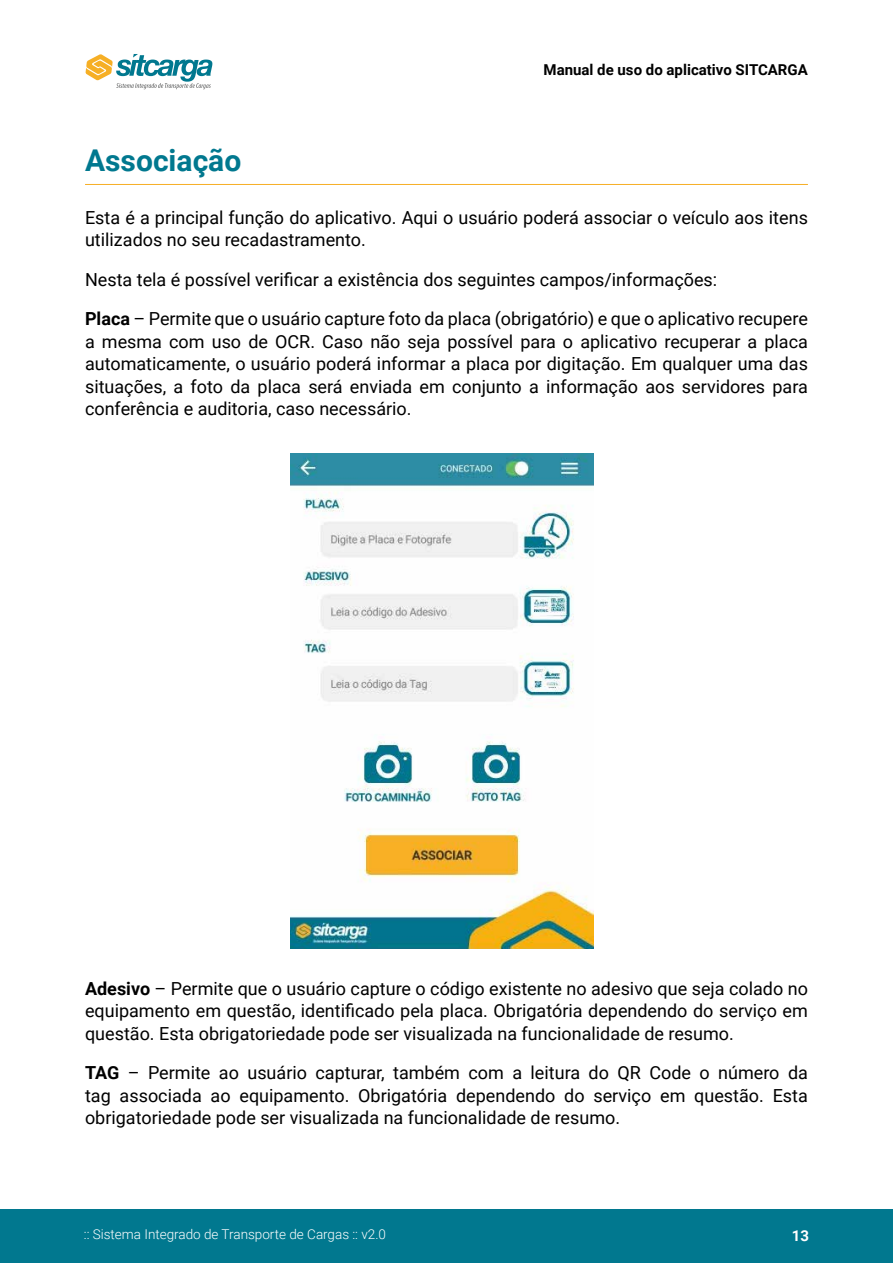
<style>
.page{position:relative;width:893px;height:1263px;background:#fff}
.page>*{position:absolute;margin:0;border:0;box-sizing:border-box;transform-origin:0 0}
.t1{font:700 30px "Roboto";color:#01788f}
.t2{font:18px/22.5px "Roboto";color:#000;text-align:justify}
.t3{font:700 15px "Roboto";color:#000}
.t4{font:700 15px "Roboto";color:#fff}
.t5{font:300 13.5px "Roboto";color:#fff}
.s1{font-weight:700}
</style>
<div class="page">
<div style="left:0;top:1209px;width:893px;height:54px;background:#01788f"></div>
<svg style="left:86px;top:54px;width:126px;height:35px"></svg>
<hr style="left:85px;top:184px;width:723px;height:1px;background:#f6af25">
<img style="left:291px;top:454px;width:302px;height:495px">
<p class="t3" style="left:543px;top:59px;width:266px">Manual de uso do aplicativo SITCARGA</p>
<h1 class="t1" style="left:85px;top:140px;width:158px">Associação</h1>
<p class="t2" style="left:85px;top:205px;width:724px">Esta é a principal função do aplicativo. Aqui o usuário poderá associar o veículo aos itens utilizados no seu recadastramento.</p>
<p class="t2" style="left:85px;top:259px;width:724px;line-height:39.5px">Nesta tela é possível verificar a existência dos seguintes campos/informações:<br><span class="s1">Placa</span> – Permite que o usuário capture foto da placa (obrigatório) e que o aplicativo recupere</p>
<p class="t2" style="left:85px;top:329px;width:724px">a mesma com uso de OCR. Caso não seja possível para o aplicativo recuperar a placa automaticamente, o usuário poderá informar a placa por digitação. Em qualquer uma das situações, a foto da placa será enviada em conjunto a informação aos servidores para conferência e auditoria, caso necessário.</p>
<p class="t2" style="left:85px;top:976px;width:724px"><span class="s1">Adesivo</span> – Permite que o usuário capture o código existente no adesivo que seja colado no equipamento em questão, identificado pela placa. Obrigatória dependendo do serviço em questão. Esta obrigatoriedade pode ser visualizada na funcionalidade de resumo.</p>
<p class="t2" style="left:85px;top:1061px;width:724px"><span class="s1">TAG</span> – Permite ao usuário capturar, também com a leitura do QR Code o número da tag associada ao equipamento. Obrigatória dependendo do serviço em questão. Esta obrigatoriedade pode ser visualizada na funcionalidade de resumo.</p>
<p class="t5" style="left:84px;top:1225px;width:304px">:: Sistema Integrado de Transporte de Cargas :: v2.0</p>
<p class="t4" style="left:792px;top:1225px;width:19px">13</p>
</div>
